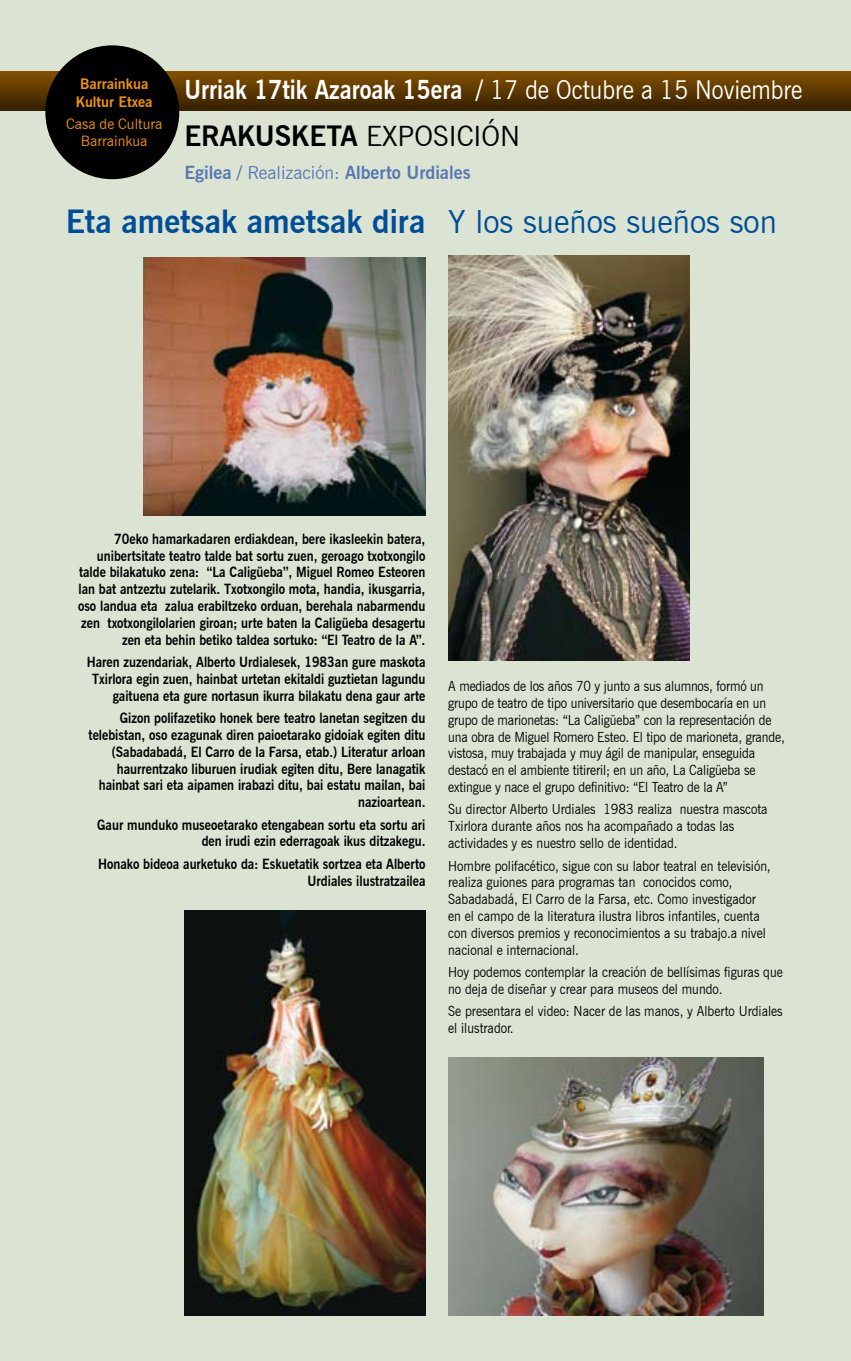
<style>
.page{position:relative;width:851px;height:1361px;background:#fff}
.page>*{position:absolute;margin:0;border:0;box-sizing:border-box;transform-origin:0 0}
.t1{font:700 32px "News Gothic BT";color:#004e98}
.t2{font:700 28px "News Gothic BT";color:#000}
.t3{font:700 26px "News Gothic BT";color:#fff;scale:.9 1}
.t4{font:700 18px "News Gothic BT";color:#5878b3}
.t5{font:14.4px/17.2px "News Gothic BT";color:#f29400;text-align:center}
.t6{font:700 14.4px/17.2px "News Gothic BT";color:#f29400}
.t7{font:700 14px/16.8px "News Gothic BT";color:#000;text-align:right;scale:.9 1}
.t8{font:14px/16.8px "News Gothic BT";color:#000;scale:.9 1}
.s1{font-weight:400}
</style>
<div class="page">
<div style="left:0;top:0;width:850px;height:1361px;background:#dbe4d2"></div>
<img style="left:448px;top:255px;width:241px;height:406px">
<img style="left:143px;top:257px;width:282px;height:258px">
<img style="left:448px;top:1057px;width:315px;height:258px">
<img style="left:184px;top:910px;width:241px;height:405px">
<div style="left:0;top:71px;width:850px;height:40px;background:linear-gradient(to bottom,#845100,#362100)"></div>
<div style="left:45px;top:45px;width:134px;height:134px;background:#000;border-radius:50%"></div>
<p class="t6" style="left:76px;top:75px;width:78px">Barrainkua<br>Kultur Etxea</p>
<p class="t5" style="left:66px;top:115px;width:98px">Casa de Cultura<br>Barrainkua</p>
<h3 class="t3" style="left:184px;top:74px;width:688px">Urriak 17tik Azaroak 15era / <span class="s1">17 de Octubre a 15 Noviembre</span></h3>
<h2 class="t2" style="left:184px;top:119px;width:337px">ERAKUSKETA <span class="s1">EXPOSICIÓN</span></h2>
<p class="t4" style="left:184px;top:161px;width:288px">Egilea / <span class="s1">Realización:</span> Alberto Urdiales</p>
<h1 class="t1" style="left:66px;top:202px;width:712px">Eta ametsak ametsak dira <span class="s1">Y los sueños sueños son</span></h1>
<p class="t7" style="left:78px;top:530px;width:387px">70eko hamarkadaren erdiakdean, bere ikasleekin batera, unibertsitate teatro talde bat sortu zuen, geroago txotxongilo talde bilakatuko zena: “La Caligüeba”, Miguel Romeo Esteoren lan bat antzeztu zutelarik. Txotxongilo mota, handia, ikusgarria, oso landua eta zalua erabiltzeko orduan, berehala nabarmendu zen txotxongilolarien giroan; urte baten la Caligüeba desagertu zen eta behin betiko taldea sortuko: “El Teatro de la A”.</p>
<p class="t7" style="left:87px;top:653px;width:378px">Haren zuzendariak, Alberto Urdialesek, 1983an gure maskota<br>Txirlora egin zuen, hainbat urtetan ekitaldi guztietan lagundu gaituena eta gure nortasun ikurra bilakatu dena gaur arte</p>
<p class="t7" style="left:89px;top:709px;width:376px">Gizon polifazetiko honek bere teatro lanetan segitzen du telebistan, oso ezagunak diren paioetarako gidoiak egiten ditu (Sabadabadá, El Carro de la Farsa, etab.) Literatur arloan haurrentzako liburuen irudiak egiten ditu, Bere lanagatik hainbat sari eta aipamen irabazi ditu, bai estatu mailan, bai nazioartean.</p>
<p class="t7" style="left:97px;top:816px;width:366px">Gaur munduko museoetarako etengabean sortu eta sortu ari den irudi ezin ederragoak ikus ditzakegu.</p>
<p class="t7" style="left:98px;top:855px;width:365px">Honako bideoa aurketuko da: Eskuetatik sortzea eta Alberto<br>Urdiales ilustratzailea</p>
<p class="t8" style="left:448px;top:677px;width:375px">A mediados de los años 70 y junto a sus alumnos, formó un grupo de teatro de tipo universitario que desembocaría en un grupo de marionetas: “La Caligüeba” con la representación de una obra de Miguel Romero Esteo. El tipo de marioneta, grande, vistosa, muy trabajada y muy ágil de manipular, enseguida destacó en el ambiente titireril; en un año, La Caligüeba se extingue y nace el grupo definitivo: “El Teatro de la A”</p>
<p class="t8" style="left:448px;top:801px;width:356px">Su director Alberto Urdiales 1983 realiza nuestra mascota<br>Txirlora durante años nos ha acompañado a todas las actividades y es nuestro sello de identidad.</p>
<p class="t8" style="left:448px;top:857px;width:360px">Hombre polifacético, sigue con su labor teatral en televisión, realiza guiones para programas tan conocidos como, Sabadabadá, El Carro de la Farsa, etc. Como investigador en el campo de la literatura ilustra libros infantiles, cuenta con diversos premios y reconocimientos a su trabajo.a nivel nacional e internacional.</p>
<p class="t8" style="left:448px;top:963px;width:373px">Hoy podemos contemplar la creación de bellísimas figuras que no deja de diseñar y crear para museos del mundo.</p>
<p class="t8" style="left:448px;top:1003px;width:373px">Se presentara el video: Nacer de las manos, y Alberto Urdiales el ilustrador.</p>
</div>
